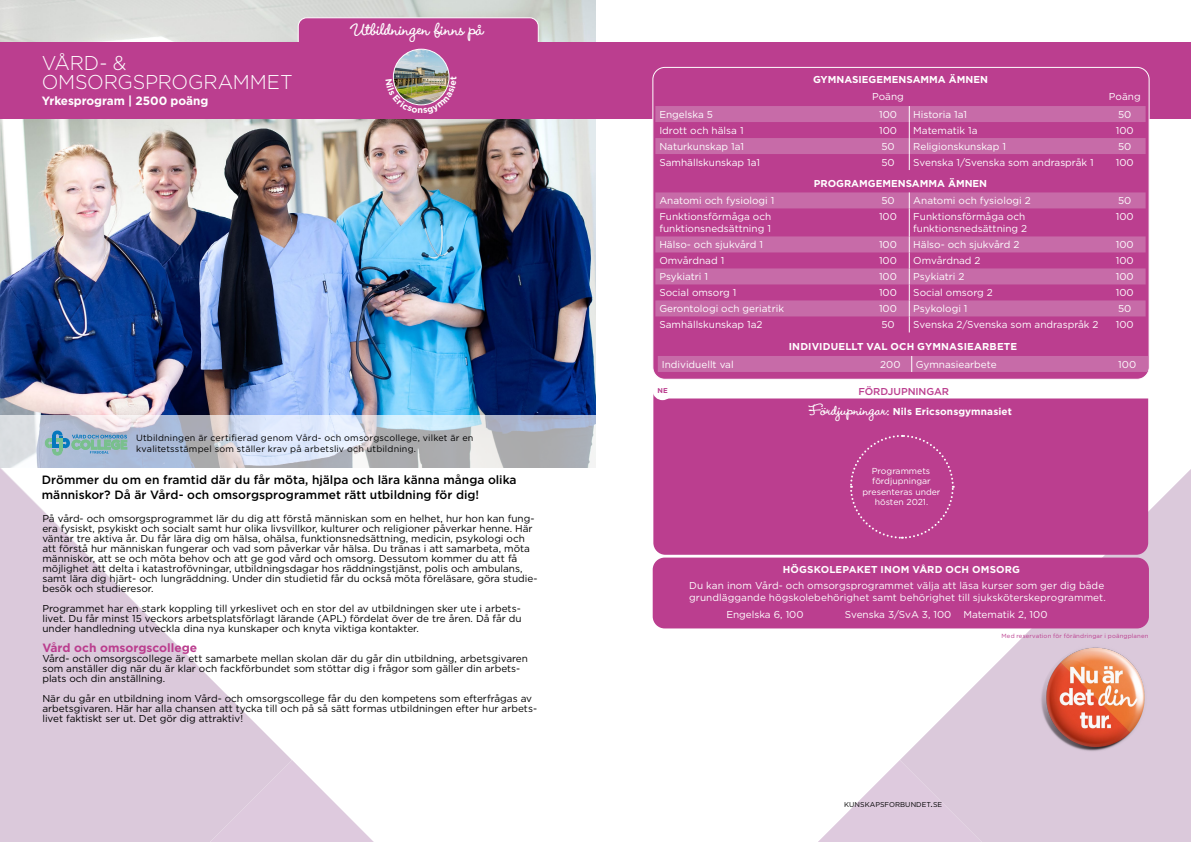
<style>
.page{position:relative;width:1191px;height:842px;background:#fff}
.page>*{position:absolute;margin:0;border:0;box-sizing:border-box;transform-origin:0 0}
.t1{font:700 22px "Wendy LP";letter-spacing:-.005em;color:#fff}
.t2{font:300 20px/19.2px "Gotham";letter-spacing:-.01em;color:#fff}
.t3{font:500 12px/14.4px "Gotham";color:#000}
.t4{font:700 12px "Gotham";letter-spacing:-.01em;color:#fff}
.t5{font:700 12px "Gotham";color:#bb3e8f}
.t6{font:10px/10px "Gotham";color:#000}
.t7{font:10px/12px "Gotham";color:#fff}
.t8{font:700 10px "Gotham";letter-spacing:.005em;color:#fff}
.t9{font:500 10px "Gotham";letter-spacing:-.005em;color:#bb3e8f}
.t10{font:9px/11px "Gotham";letter-spacing:.02em;color:#000}
.t11{font:8.7px/10.4px "Gotham";color:#fff;text-align:center}
.t12{font:7px "Gotham";letter-spacing:.005em;color:#000}
.t13{font:700 7px "Gotham";color:#bb3e8f}
.t14{font:6px "Gotham";letter-spacing:.025em;color:#bb3e8f}
.s1{font-family:"Wendy LP";font-size:18px}
.s2{font-size:10px}
</style>
<div class="page">
<img style="left:0;top:0;width:595px;height:415px">
<svg style="left:292px;top:760px;width:82px;height:82px"></svg>
<svg style="left:0;top:468px;width:292px;height:374px;fill:#dbc9db"></svg>
<svg style="left:595px;top:456px;width:304px;height:386px"></svg>
<svg style="left:899px;top:456px;width:292px;height:386px;fill:#dbc9db"></svg>
<div style="left:298px;top:18px;width:240px;height:33px;background:#bb3e8f;border-radius:9px"></div>
<div style="left:298px;top:17px;width:241px;height:34px;border:1px solid #fff;border-radius:9px"></div>
<div style="left:0;top:43px;width:1191px;height:76px;background:#bb3e8f"></div>
<img style="left:393px;top:49px;width:56px;height:56px;border-radius:28px">
<svg style="left:0;top:415px;width:595px;height:53px;background:#c2c8d4"></svg>
<svg style="left:43px;top:429px;width:84px;height:27px;background:#8cb4be"></svg>
<div style="left:652px;top:558px;width:497px;height:70px;background:#bb3e8f;border-radius:12px"></div>
<div style="left:653px;top:67px;width:496px;height:312px;background:#bb3e8f;border-radius:12px"></div>
<svg style="left:655px;top:106px;width:490px;height:64px"></svg>
<svg style="left:655px;top:192px;width:490px;height:124px"></svg>
<svg style="left:909px;top:192px;width:1px;height:140px"></svg>
<div style="left:653px;top:385px;width:495px;height:170px;background:#bb3e8f;border-radius:12px"></div>
<div style="left:669px;top:385px;width:479px;height:13px;background:#fff"></div>
<div style="left:653px;top:382px;width:19px;height:18px;background:#fff;border-radius:50%"></div>
<div style="left:658px;top:356px;width:490px;height:16px;background:#c76ba8"></div>
<svg style="left:850px;top:434px;width:104px;height:105px"></svg>
<img style="left:1029px;top:631px;width:132px;height:132px">
<img style="left:392px;top:77px;width:58px;height:29px">
<h2 class="t2" style="left:42px;top:52px;width:252px">VÅRD- &amp;<br>OMSORGSPROGRAMMET</h2>
<p class="t4" style="left:42px;top:93px;width:168px">Yrkesprogram | 2500 poäng</p>
<h1 class="t1" style="left:352px;top:16px;width:134px">Utbildningen finns på</h1>
<p class="t10" style="left:136px;top:432px;width:339px">Utbildningen är certifierad genom Vård- och omsorgscollege, vilket är en kvalitetsstämpel som ställer krav på arbetsliv och utbildning.</p>
<p class="t3" style="left:42px;top:473px;width:476px">Drömmer du om en framtid där du får möta, hjälpa och lära känna många olika människor? Då är Vård- och omsorgsprogrammet rätt utbildning för dig!</p>
<p class="t6" style="left:42px;top:513px;width:496px">På vård- och omsorgsprogrammet lär du dig att förstå människan som en helhet, hur hon kan fung&shy;era fysiskt, psykiskt och socialt samt hur olika livsvillkor, kulturer och religioner påverkar henne. Här väntar tre aktiva år. Du får lära dig om hälsa, ohälsa, funktionsnedsättning, medicin, psykologi och att förstå hur människan fungerar och vad som påverkar vår hälsa. Du tränas i att samarbeta, möta människor, att se och möta behov och att ge god vård och omsorg. Dessutom kommer du att få möjlighet att delta i katastrofövningar, utbildningsdagar hos räddningstjänst, polis och ambulans, samt lära dig hjärt- och lungräddning. Under din studietid får du också möta föreläsare, göra studie&shy;besök och studieresor.</p>
<p class="t6" style="left:42px;top:603px;width:481px;text-align:justify">Programmet har en stark koppling till yrkeslivet och en stor del av utbildningen sker ute i arbets&shy;livet. Du får minst 15 veckors arbetsplatsförlagt lärande (APL) fördelat över de tre åren. Då får du under handledning utveckla dina nya kunskaper och knyta viktiga kontakter.</p>
<p class="t5" style="left:42px;top:640px;width:156px">Vård och omsorgscollege</p>
<p class="t6" style="left:42px;top:653px;width:487px">Vård- och omsorgscollege är ett samarbete mellan skolan där du går din utbildning, arbetsgivaren som anställer dig när du är klar och fackförbundet som stöttar dig i frågor som gäller din arbets&shy;plats och din anställning.</p>
<p class="t6" style="left:42px;top:693px;width:496px">När du går en utbildning inom Vård- och omsorgscollege får du den kompetens som efterfrågas av arbetsgivaren. Här har alla chansen att tycka till och på så sätt formas utbildningen efter hur arbets&shy;livet faktiskt ser ut. Det gör dig attraktiv!</p>
<p class="t8" style="left:813px;top:73px;width:176px">GYMNASIEGEMENSAMMA ÄMNEN</p>
<p class="t7" style="left:872px;top:91px;width:33px">Poäng</p>
<p class="t7" style="left:1109px;top:91px;width:33px">Poäng</p>
<p class="t7" style="left:659px;top:108px;width:55px">Engelska 5</p>
<p class="t7" style="left:879px;top:108px;width:19px">100</p>
<p class="t7" style="left:913px;top:108px;width:55px">Historia 1a1</p>
<p class="t7" style="left:1118px;top:108px;width:15px">50</p>
<p class="t7" style="left:659px;top:124px;width:86px">Idrott och hälsa 1</p>
<p class="t7" style="left:879px;top:124px;width:19px">100</p>
<p class="t7" style="left:913px;top:124px;width:66px">Matematik 1a</p>
<p class="t7" style="left:1115px;top:124px;width:19px">100</p>
<p class="t7" style="left:659px;top:140px;width:86px">Naturkunskap 1a1</p>
<p class="t7" style="left:881px;top:140px;width:15px">50</p>
<p class="t7" style="left:913px;top:140px;width:94px">Religionskunskap 1</p>
<p class="t7" style="left:1118px;top:140px;width:15px">50</p>
<p class="t7" style="left:659px;top:156px;width:102px">Samhällskunskap 1a1</p>
<p class="t7" style="left:881px;top:156px;width:15px">50</p>
<p class="t7" style="left:913px;top:156px;width:182px">Svenska 1/Svenska som andraspråk 1</p>
<p class="t7" style="left:1115px;top:156px;width:19px">100</p>
<p class="t8" style="left:813px;top:177px;width:175px">PROGRAMGEMENSAMMA ÄMNEN</p>
<p class="t7" style="left:659px;top:195px;width:117px">Anatomi och fysiologi 1</p>
<p class="t7" style="left:881px;top:195px;width:15px">50</p>
<p class="t7" style="left:913px;top:195px;width:119px">Anatomi och fysiologi 2</p>
<p class="t7" style="left:1118px;top:195px;width:15px">50</p>
<p class="t7" style="left:659px;top:211px;width:113px">Funktionsförmåga och funktionsnedsättning 1</p>
<p class="t7" style="left:879px;top:211px;width:19px">100</p>
<p class="t7" style="left:913px;top:211px;width:115px">Funktionsförmåga och funktionsnedsättning 2</p>
<p class="t7" style="left:1115px;top:211px;width:19px">100</p>
<p class="t7" style="left:659px;top:239px;width:105px">Hälso- och sjukvård 1</p>
<p class="t7" style="left:879px;top:239px;width:19px">100</p>
<p class="t7" style="left:913px;top:239px;width:108px">Hälso- och sjukvård 2</p>
<p class="t7" style="left:1115px;top:239px;width:19px">100</p>
<p class="t7" style="left:659px;top:255px;width:66px">Omvårdnad 1</p>
<p class="t7" style="left:879px;top:255px;width:19px">100</p>
<p class="t7" style="left:913px;top:255px;width:69px">Omvårdnad 2</p>
<p class="t7" style="left:1115px;top:255px;width:19px">100</p>
<p class="t7" style="left:659px;top:271px;width:50px">Psykiatri 1</p>
<p class="t7" style="left:879px;top:271px;width:19px">100</p>
<p class="t7" style="left:913px;top:271px;width:53px">Psykiatri 2</p>
<p class="t7" style="left:1115px;top:271px;width:19px">100</p>
<p class="t7" style="left:659px;top:287px;width:79px">Social omsorg 1</p>
<p class="t7" style="left:879px;top:287px;width:19px">100</p>
<p class="t7" style="left:913px;top:287px;width:81px">Social omsorg 2</p>
<p class="t7" style="left:1115px;top:287px;width:19px">100</p>
<p class="t7" style="left:659px;top:303px;width:126px">Gerontologi och geriatrik</p>
<p class="t7" style="left:879px;top:303px;width:19px">100</p>
<p class="t7" style="left:913px;top:303px;width:56px">Psykologi 1</p>
<p class="t7" style="left:1118px;top:303px;width:15px">50</p>
<p class="t7" style="left:659px;top:319px;width:105px">Samhällskunskap 1a2</p>
<p class="t7" style="left:881px;top:319px;width:15px">50</p>
<p class="t7" style="left:913px;top:319px;width:187px">Svenska 2/Svenska som andraspråk 2</p>
<p class="t7" style="left:1115px;top:319px;width:19px">100</p>
<p class="t8" style="left:788px;top:340px;width:230px">INDIVIDUELLT VAL OCH GYMNASIEARBETE</p>
<p class="t7" style="left:662px;top:358px;width:73px">Individuellt val</p>
<p class="t7" style="left:880px;top:358px;width:22px">200</p>
<p class="t7" style="left:915px;top:358px;width:82px">Gymnasiearbete</p>
<p class="t7" style="left:1118px;top:358px;width:19px">100</p>
<p class="t13" style="left:657px;top:386px;width:12px">NE</p>
<p class="t9" style="left:858px;top:385px;width:92px">FÖRDJUPNINGAR</p>
<p class="t8" style="left:809px;top:405px;width:204px"><span class="s1">Fördjupningar:</span> Nils Ericsonsgymnasiet</p>
<p class="t11" style="left:862px;top:465px;width:79px">Programmets fördjupningar presenteras under hösten 2021.</p>
<p class="t8" style="left:783px;top:563px;width:239px">HÖGSKOLEPAKET INOM VÅRD OCH OMSORG</p>
<p class="t7" style="left:689px;top:579px;width:418px">Du kan inom Vård- och omsorgsprogrammet välja att läsa kurser som ger dig både grundläggande högskolebehörighet samt behörighet till sjuksköterskeprogrammet.</p>
<p class="t7" style="left:726px;top:608px;width:79px">Engelska 6, 100</p>
<p class="t7" style="left:845px;top:608px;width:204px">Svenska 3/SvA 3, 100 Matematik 2, 100</p>
<p class="t14" style="left:1001px;top:631px;width:148px">Med reservation för förändringar i poängplanen</p>
<p class="t12" style="left:844px;top:800px;width:100px">KUNSKAPSFORBUNDET<span class="s2">.</span>SE</p>
</div>
